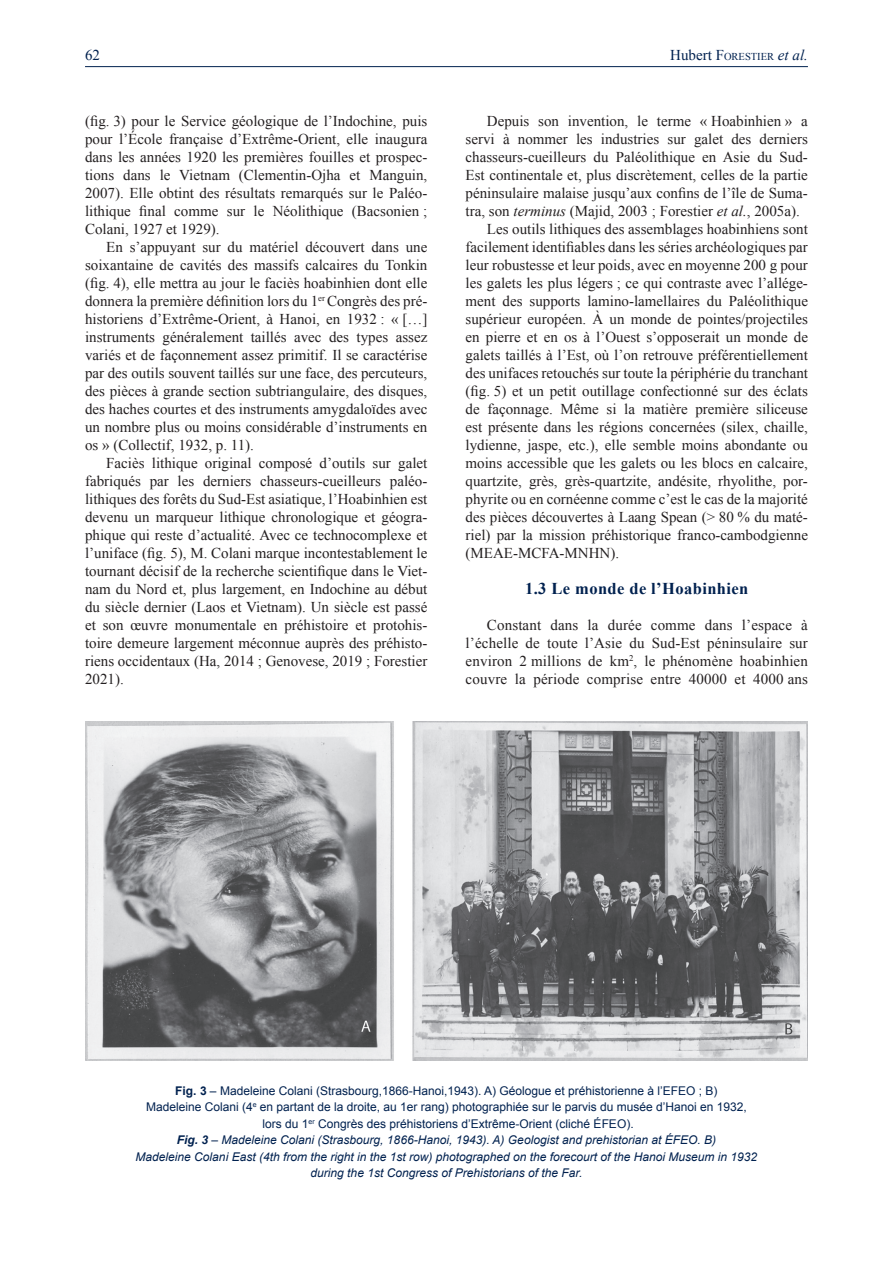
<style>
.page{position:relative;width:893px;height:1263px;background:#fff}
.page>*{position:absolute;margin:0;border:0;box-sizing:border-box;transform-origin:0 0}
.t1{font:700 16.5px "Times New Roman";letter-spacing:.025em;color:#00214f}
.t2{font:15px/18px "Times New Roman";color:#231f20;text-align:justify}
.t3{font:15px "Times New Roman";color:#00214f}
.t4{font:12px/16.5px "Arial";color:#00214f;text-align:center}
.t5{font:10.5px "Times New Roman";color:#00214f}
.s1{font-size:15px}
.s2{font-style:italic;font-size:15px}
.s3{font-style:italic}
.s4{font-weight:700}
.s5{font-weight:700;font-style:italic}
</style>
<div class="page">
<hr style="left:85px;top:66px;width:723px;height:1px;background:#00214f">
<img style="left:85px;top:722px;width:723px;height:339px">
<p class="t3" style="left:85px;top:45px;width:16px">62</p>
<p class="t5" style="left:670px;top:49px;width:139px"><span class="s1">Hubert</span> <span class="s1">F</span>ORESTIER <span class="s2">et al.</span></p>
<p class="t2" style="left:85px;top:112px;width:344px">(fig. 3) pour le Service géologique de l’Indochine, puis</p>
<p class="t2" style="left:85px;top:130px;width:344px">pour l’École française d’Extrême-Orient, elle inaugura</p>
<p class="t2" style="left:85px;top:148px;width:344px">dans les années 1920 les premières fouilles et prospec-</p>
<p class="t2" style="left:85px;top:166px;width:344px">tions dans le Vietnam (Clementin-Ojha et Manguin,</p>
<p class="t2" style="left:85px;top:184px;width:344px">2007). Elle obtint des résultats remarqués sur le Paléo-</p>
<p class="t2" style="left:85px;top:202px;width:344px">lithique final comme sur le Néolithique (Bacsonien ;</p>
<p class="t2" style="left:85px;top:220px;width:136px">Colani, 1927 et 1929).</p>
<p class="t2" style="left:106px;top:238px;width:323px">En s’appuyant sur du matériel découvert dans une</p>
<p class="t2" style="left:85px;top:256px;width:344px">soixantaine de cavités des massifs calcaires du Tonkin</p>
<p class="t2" style="left:85px;top:274px;width:344px">(fig. 4), elle mettra au jour le faciès hoabinhien dont elle</p>
<p class="t2" style="left:85px;top:292px;width:344px">donnera la première définition lors du 1<sup>er</sup> Congrès des pré-</p>
<p class="t2" style="left:85px;top:310px;width:344px">historiens d’Extrême-Orient, à Hanoi, en 1932 : « […]</p>
<p class="t2" style="left:85px;top:328px;width:344px">instruments généralement taillés avec des types assez</p>
<p class="t2" style="left:85px;top:346px;width:344px">variés et de façonnement assez primitif. Il se caractérise</p>
<p class="t2" style="left:85px;top:364px;width:344px">par des outils souvent taillés sur une face, des percuteurs,</p>
<p class="t2" style="left:85px;top:382px;width:344px">des pièces à grande section subtriangulaire, des disques,</p>
<p class="t2" style="left:85px;top:400px;width:344px">des haches courtes et des instruments amygdaloïdes avec</p>
<p class="t2" style="left:85px;top:418px;width:344px">un nombre plus ou moins considérable d’instruments en</p>
<p class="t2" style="left:85px;top:436px;width:171px">os » (Collectif, 1932, p. 11).</p>
<p class="t2" style="left:106px;top:454px;width:323px">Faciès lithique original composé d’outils sur galet</p>
<p class="t2" style="left:85px;top:472px;width:344px">fabriqués par les derniers chasseurs-cueilleurs paléo-</p>
<p class="t2" style="left:85px;top:490px;width:344px">lithiques des forêts du Sud-Est asiatique, l’Hoabinhien est</p>
<p class="t2" style="left:85px;top:508px;width:344px">devenu un marqueur lithique chronologique et géogra-</p>
<p class="t2" style="left:85px;top:526px;width:344px">phique qui reste d’actualité. Avec ce technocomplexe et</p>
<p class="t2" style="left:85px;top:544px;width:344px">l’uniface (fig. 5), M. Colani marque incontestablement le</p>
<p class="t2" style="left:85px;top:562px;width:344px">tournant décisif de la recherche scientifique dans le Viet-</p>
<p class="t2" style="left:85px;top:580px;width:344px">nam du Nord et, plus largement, en Indochine au début</p>
<p class="t2" style="left:85px;top:598px;width:344px">du siècle dernier (Laos et Vietnam). Un siècle est passé</p>
<p class="t2" style="left:85px;top:616px;width:344px">et son œuvre monumentale en préhistoire et protohis-</p>
<p class="t2" style="left:85px;top:634px;width:344px">toire demeure largement méconnue auprès des préhisto-</p>
<p class="t2" style="left:85px;top:652px;width:344px">riens occidentaux (Ha, 2014 ; Genovese, 2019 ; Forestier</p>
<p class="t2" style="left:85px;top:670px;width:40px">2021).</p>
<p class="t2" style="left:487px;top:112px;width:323px">Depuis son invention, le terme « Hoabinhien » a</p>
<p class="t2" style="left:466px;top:130px;width:344px">servi à nommer les industries sur galet des derniers</p>
<p class="t2" style="left:466px;top:148px;width:344px">chasseurs-cueilleurs du Paléolithique en Asie du Sud-</p>
<p class="t2" style="left:466px;top:166px;width:344px">Est continentale et, plus discrètement, celles de la partie</p>
<p class="t2" style="left:466px;top:184px;width:344px">péninsulaire malaise jusqu’aux confins de l’île de Suma-</p>
<p class="t2" style="left:466px;top:202px;width:336px">tra, son <span class="s3">terminus</span> (Majid, 2003 ; Forestier <span class="s3">et al.</span>, 2005a).</p>
<p class="t2" style="left:487px;top:220px;width:323px">Les outils lithiques des assemblages hoabinhiens sont</p>
<p class="t2" style="left:466px;top:238px;width:344px">facilement identifiables dans les séries archéologiques par</p>
<p class="t2" style="left:466px;top:256px;width:344px">leur robustesse et leur poids, avec en moyenne 200 g pour</p>
<p class="t2" style="left:466px;top:274px;width:344px">les galets les plus légers ; ce qui contraste avec l’allége-</p>
<p class="t2" style="left:466px;top:292px;width:344px">ment des supports lamino-lamellaires du Paléolithique</p>
<p class="t2" style="left:466px;top:310px;width:344px">supérieur européen. À un monde de pointes/projectiles</p>
<p class="t2" style="left:466px;top:328px;width:344px">en pierre et en os à l’Ouest s’opposerait un monde de</p>
<p class="t2" style="left:466px;top:346px;width:344px">galets taillés à l’Est, où l’on retrouve préférentiellement</p>
<p class="t2" style="left:466px;top:364px;width:344px">des unifaces retouchés sur toute la périphérie du tranchant</p>
<p class="t2" style="left:466px;top:382px;width:344px">(fig. 5) et un petit outillage confectionné sur des éclats</p>
<p class="t2" style="left:466px;top:400px;width:344px">de façonnage. Même si la matière première siliceuse</p>
<p class="t2" style="left:466px;top:418px;width:344px">est présente dans les régions concernées (silex, chaille,</p>
<p class="t2" style="left:466px;top:436px;width:344px">lydienne, jaspe, etc.), elle semble moins abondante ou</p>
<p class="t2" style="left:466px;top:454px;width:344px">moins accessible que les galets ou les blocs en calcaire,</p>
<p class="t2" style="left:466px;top:472px;width:344px">quartzite, grès, grès-quartzite, andésite, rhyolithe, por-</p>
<p class="t2" style="left:466px;top:490px;width:344px">phyrite ou en cornéenne comme c’est le cas de la majorité</p>
<p class="t2" style="left:466px;top:508px;width:344px">des pièces découvertes à Laang Spean (&gt; 80 % du maté-</p>
<p class="t2" style="left:466px;top:526px;width:344px">riel) par la mission préhistorique franco-cambodgienne</p>
<p class="t2" style="left:466px;top:544px;width:155px">(MEAE-MCFA-MNHN).</p>
<p class="t1" style="left:525px;top:577px;width:225px">1.3 Le monde de l’Hoabinhien</p>
<p class="t2" style="left:466px;top:616px;width:344px;text-indent:21px">Constant dans la durée comme dans l’espace à l’échelle de toute l’Asie du Sud-Est péninsulaire sur environ 2 millions de km<sup>2</sup>, le phénomène hoabinhien couvre la période comprise entre 40000 et 4000 ans</p>
<p class="t4" style="left:136px;top:1082px;width:623px"><span class="s4">Fig. 3</span> – Madeleine Colani (Strasbourg,1866-Hanoi,1943). A) Géologue et préhistorienne à l’EFEO ; B)<br>Madeleine Colani (4<sup>e</sup> en partant de la droite, au 1er rang) photographiée sur le parvis du musée d’Hanoi en 1932, lors du 1<sup>er</sup> Congrès des préhistoriens d’Extrême-Orient (cliché ÉFEO).<br><span class="s5">Fig. 3</span> <span class="s3">– Madeleine Colani (Strasbourg, 1866-Hanoi, 1943). A) Geologist and prehistorian at ÉFEO. B)<br>Madeleine Colani East (4th from the right in the 1st row) photographed on the forecourt of the Hanoi Museum in 1932 during the 1st Congress of Prehistorians of the Far.</span></p>
</div>
